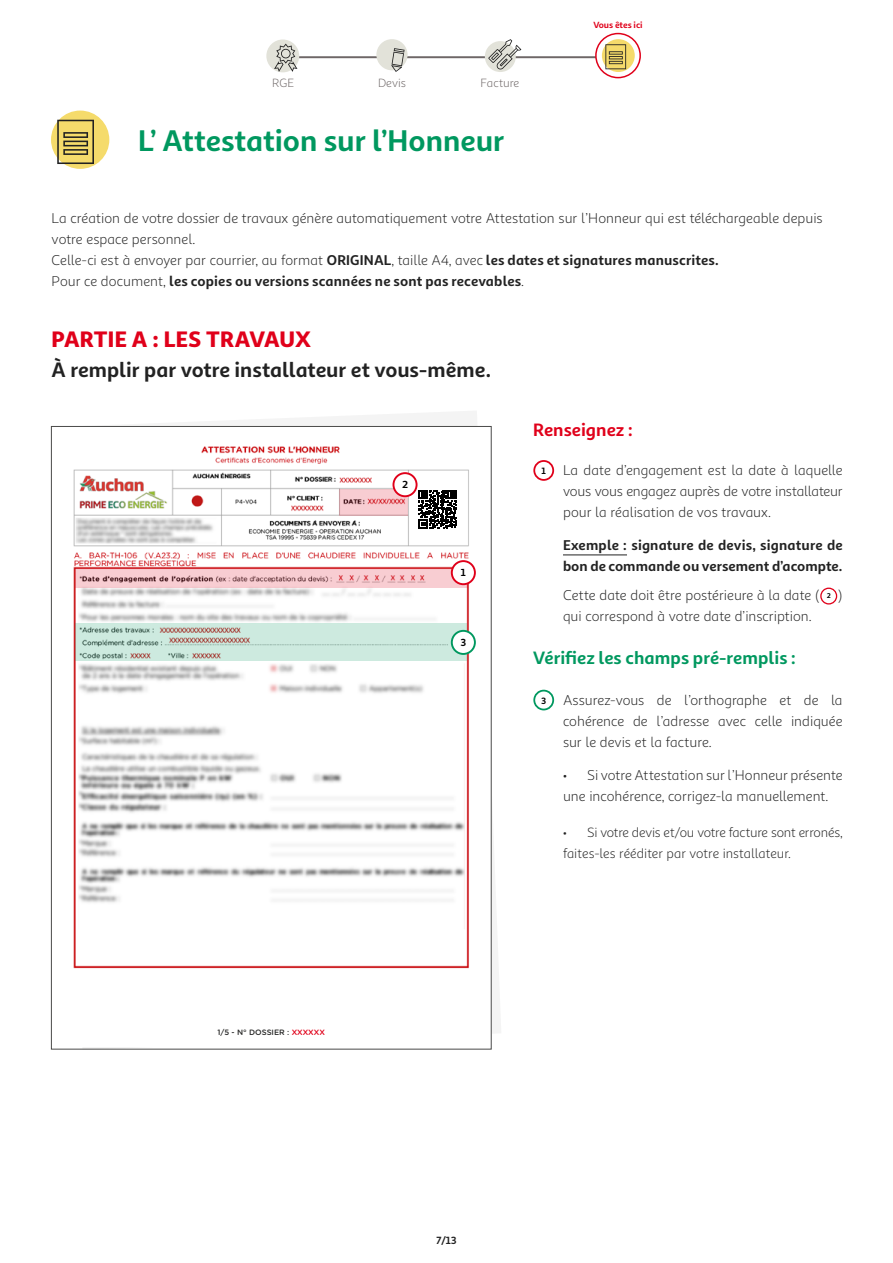
<style>
.page{position:relative;width:893px;height:1263px;background:#fff}
.page>*{position:absolute;margin:0;border:0;box-sizing:border-box;transform-origin:0 0}
.t1{font:700 30px "Sana Sans Alt";color:#00985f}
.t2{font:900 22.5px "Sana Sans Alt";letter-spacing:.005em;color:#e0001a}
.t3{font:700 21px "Sana Sans Alt";color:#222}
.t4{font:700 18px "Sana Sans Alt";color:#00985f}
.t5{font:700 18px "Sana Sans Alt";color:#e0001a}
.t6{font:14.25px/21px "Sana Sans Alt";color:#222}
.t7{font:700 14.25px/21px "Sana Sans Alt";letter-spacing:.005em;color:#222}
.t8{font:13.5px/21px "Sana Sans Alt";letter-spacing:-.01em;color:#222}
.t9{font:12px "Sana Sans Alt";color:#6e6767}
.t10{font:700 10.5px "Sana Sans Alt";color:#222}
.t11{font:700 10.35px "Sana Sans Alt";color:#000}
.t12{font:700 9.15px "Sana Sans Alt";color:#000}
.t13{font:700 9px "Sana Sans Alt";color:#e0001a}
.t14{font:500 7.8px "Gotham Rounded";color:#282827}
.t15{font:700 7.05px "Sana Sans Alt";color:#000}
.s1{font-weight:700}
.s2{color:#e0001a}
</style>
<div class="page">
<hr style="left:563px;top:554px;width:64px;height:1px;background:#222">
<div style="left:820px;top:588px;width:17px;height:16px;border:1px solid #e0001a;border-radius:50%"></div>
<div style="left:533px;top:460px;width:21px;height:21px;border:2px solid #e0001a;border-radius:50%"></div>
<div style="left:533px;top:690px;width:21px;height:20px;border:2px solid #00985f;border-radius:50%"></div>
<div style="left:51px;top:111px;width:58px;height:58px;background:#f5db6b;border-radius:50%"></div>
<svg style="left:57px;top:120px;width:37px;height:44px"></svg>
<svg style="left:58px;top:411px;width:443px;height:639px"></svg>
<img style="left:58px;top:428px;width:432px;height:619px">
<svg style="left:75px;top:568px;width:392px;height:19px;background:#e9b5ba"></svg>
<div style="left:452px;top:561px;width:23px;height:23px;background:#fff;border-radius:50%"></div>
<div style="left:451px;top:560px;width:25px;height:25px;border:2px solid #e0001a;border-radius:50%"></div>
<div style="left:413px;top:485px;width:49px;height:48px;background:#fff"></div>
<svg style="left:419px;top:490px;width:38px;height:38px"></svg>
<svg style="left:75px;top:624px;width:391px;height:37px;background:#c6ded3"></svg>
<div style="left:452px;top:631px;width:23px;height:23px;background:#fff;border-radius:50%"></div>
<div style="left:451px;top:630px;width:25px;height:25px;border:2px solid #00985f;border-radius:50%"></div>
<svg style="left:339px;top:489px;width:68px;height:26px;background:#efbcc1"></svg>
<div style="left:393px;top:473px;width:24px;height:23px;background:#fff;border-radius:50%"></div>
<div style="left:392px;top:472px;width:26px;height:25px;border:2px solid #e0001a;border-radius:50%"></div>
<div style="left:197px;top:1023px;width:135px;height:16px;background:#fff"></div>
<hr style="left:291px;top:56px;width:320px;height:2px;background:#6e6767">
<svg style="left:596px;top:34px;width:44px;height:44px"></svg>
<div style="left:595px;top:33px;width:46px;height:45px;border:2px solid #e0001a;border-radius:50%"></div>
<div style="left:485px;top:41px;width:31px;height:31px;background:#e2e2d9;border-radius:50%"></div>
<svg style="left:488px;top:39px;width:33px;height:31px"></svg>
<svg style="left:602px;top:39px;width:33px;height:33px"></svg>
<svg style="left:605px;top:44px;width:21px;height:25px"></svg>
<div style="left:376px;top:39px;width:32px;height:31px;background:#e2e2d9;border-radius:50%"></div>
<svg style="left:391px;top:48px;width:14px;height:24px"></svg>
<div style="left:266px;top:40px;width:33px;height:32px;background:#e2e2d9;border-radius:50%"></div>
<svg style="left:274px;top:44px;width:23px;height:28px"></svg>
<p class="t9" style="left:272px;top:75px;width:23px">RGE</p>
<p class="t9" style="left:378px;top:75px;width:29px">Devis</p>
<p class="t9" style="left:481px;top:75px;width:40px">Facture</p>
<h1 class="t1" style="left:138px;top:122px;width:368px">L’ Attestation sur l’Honneur</h1>
<p class="t13" style="left:593px;top:20px;width:51px">Vous êtes ici</p>
<p class="t6" style="left:52px;top:207px;width:772px">La création de votre dossier de travaux génère automatiquement votre Attestation sur l’Honneur qui est téléchargeable depuis votre espace personnel.<br>Celle-ci est à envoyer par courrier, au format <span class="s1">ORIGINAL</span>, taille A4, avec <span class="s1">les dates et signatures manuscrites.<br></span>Pour ce document, <span class="s1">les copies ou versions scannées ne sont pas recevables</span>.</p>
<h2 class="t2" style="left:52px;top:325px;width:261px">PARTIE A : LES TRAVAUX</h2>
<h3 class="t3" style="left:52px;top:357px;width:441px">À remplir par votre installateur et vous-même.</h3>
<p class="t11" style="left:402px;top:478px;width:8px">2</p>
<p class="t11" style="left:461px;top:566px;width:7px">1</p>
<p class="t11" style="left:461px;top:636px;width:7px">3</p>
<p class="t5" style="left:533px;top:419px;width:101px">Renseignez :</p>
<p class="t6" style="left:563px;top:460px;width:281px;text-align:justify">La date d’engagement est la date à laquelle vous vous engagez auprès de votre installateur pour la réalisation de vos travaux.</p>
<p class="t7" style="left:563px;top:535px;width:281px">Exemple : signature de devis, signature de bon de commande ou versement d’acompte.</p>
<p class="t6" style="left:563px;top:585px;width:258px">Cette date doit être postérieure à la date (</p>
<p class="t6" style="left:838px;top:585px;width:6px">)</p>
<p class="t6" style="left:563px;top:606px;width:250px">qui correspond à votre date d’inscription.</p>
<p class="t4" style="left:533px;top:647px;width:264px">Vérifiez les champs pré-remplis :</p>
<p class="t6" style="left:563px;top:690px;width:281px;text-align:justify">Assurez-vous de l’orthographe et de la cohérence de l’adresse avec celle indiquée sur le devis et la facture.</p>
<p class="t6" style="left:563px;top:765px;width:281px">• Si votre Attestation sur l’Honneur présente une incohérence, corrigez-la manuellement.</p>
<p class="t8" style="left:563px;top:822px;width:281px">• Si votre devis et/ou votre facture sont erronés, faites-les rééditer par votre installateur.</p>
<p class="t12" style="left:541px;top:465px;width:6px">1</p>
<p class="t15" style="left:827px;top:591px;width:6px">2</p>
<p class="t12" style="left:541px;top:695px;width:7px">3</p>
<p class="t14" style="left:217px;top:1026px;width:109px">1/5 - N° DOSSIER : <span class="s2">XXXXXX</span></p>
<p class="t10" style="left:436px;top:1234px;width:22px">7/13</p>
</div>
